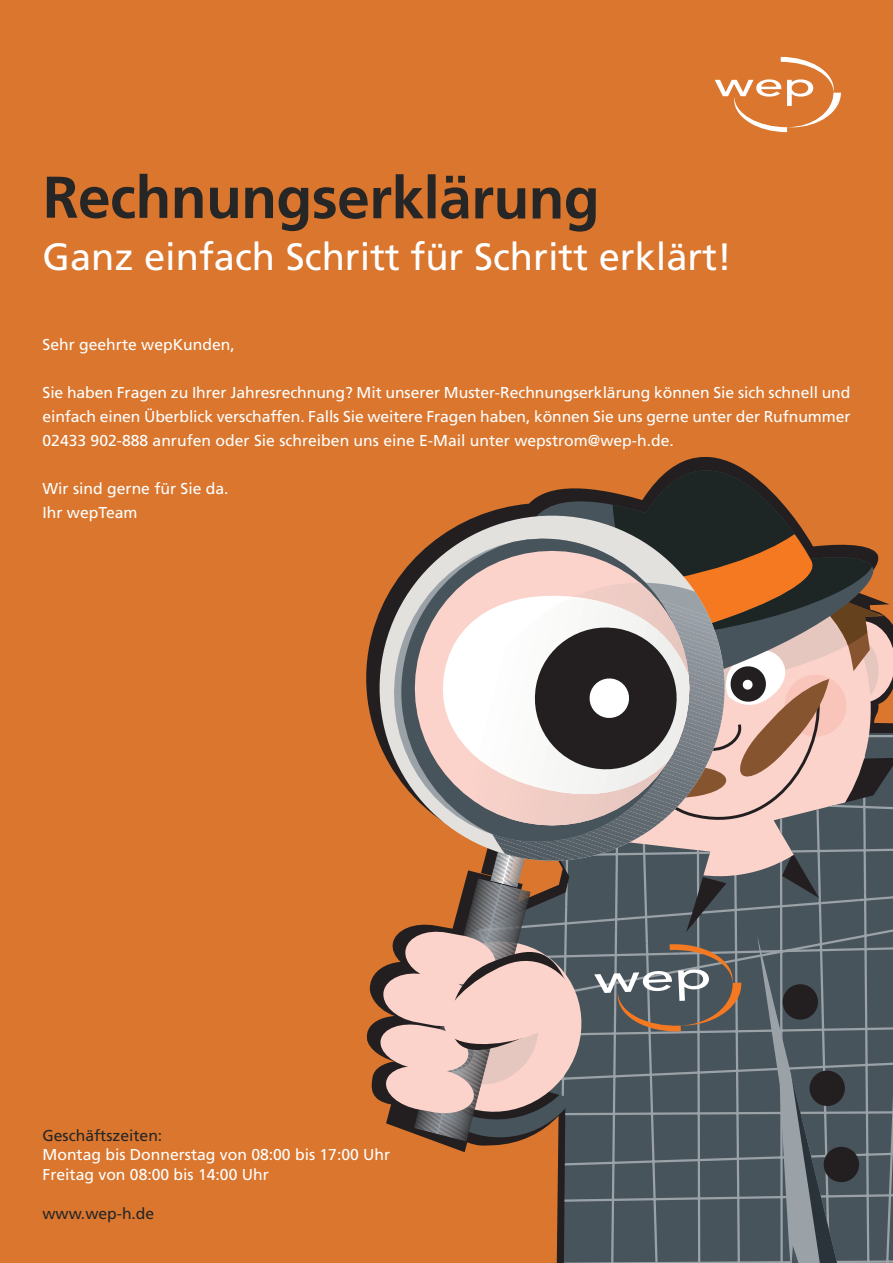
<style>
.page{position:relative;width:893px;height:1263px;background:#da762e}
.page>*{position:absolute;margin:0;border:0;box-sizing:border-box;transform-origin:0 0}
.t1{font:700 58.65px "Frutiger";letter-spacing:-.015em;color:#272627}
.t2{font:38.1px "Frutiger";color:#fff}
.t3{font:15.75px/24px "Frutiger";color:#fff}
.t4{font:15.75px "Frutiger";color:#272627}
</style>
<div class="page">
<svg style="left:651px;top:457px;width:138px;height:54px;fill:#232525"></svg>
<svg style="left:753px;top:511px;width:63px;height:39px;fill:#232525"></svg>
<svg style="left:366px;top:487px;width:387px;height:222px"></svg>
<svg style="left:369px;top:514px;width:343px;height:224px"></svg>
<svg style="left:392px;top:528px;width:320px;height:22px;background:#8f8379"></svg>
<svg style="left:377px;top:550px;width:516px;height:713px;background:#908078"></svg>
<svg style="left:715px;top:57px;width:126px;height:75px"></svg>
<h1 class="t1" style="left:43px;top:174px;width:559px">Rechnungserklärung</h1>
<h2 class="t2" style="left:43px;top:241px;width:691px">Ganz einfach Schritt für Schritt erklärt!</h2>
<p class="t3" style="left:43px;top:334px;width:194px">Sehr geehrte wepKunden,</p>
<p class="t3" style="left:43px;top:382px;width:809px;text-align:justify">Sie haben Fragen zu Ihrer Jahresrechnung? Mit unserer Muster-Rechnungserklärung können Sie sich schnell und einfach einen Überblick verschaffen. Falls Sie weitere Fragen haben, können Sie uns gerne unter der Rufnummer 02433 902-888 anrufen oder Sie schreiben uns eine E-Mail unter wepstrom@wep-h.de.</p>
<p class="t3" style="left:43px;top:478px;width:188px">Wir sind gerne für Sie da.<br>Ihr wepTeam</p>
<p class="t4" style="left:43px;top:1129px;width:121px">Geschäftszeiten:</p>
<p class="t3" style="left:43px;top:1146px;width:349px;line-height:19.5px">Montag bis Donnerstag von 08:00 bis 17:00 Uhr<br>Freitag von 08:00 bis 14:00 Uhr</p>
<p class="t4" style="left:43px;top:1207px;width:113px">www.wep-h.de</p>
</div>
